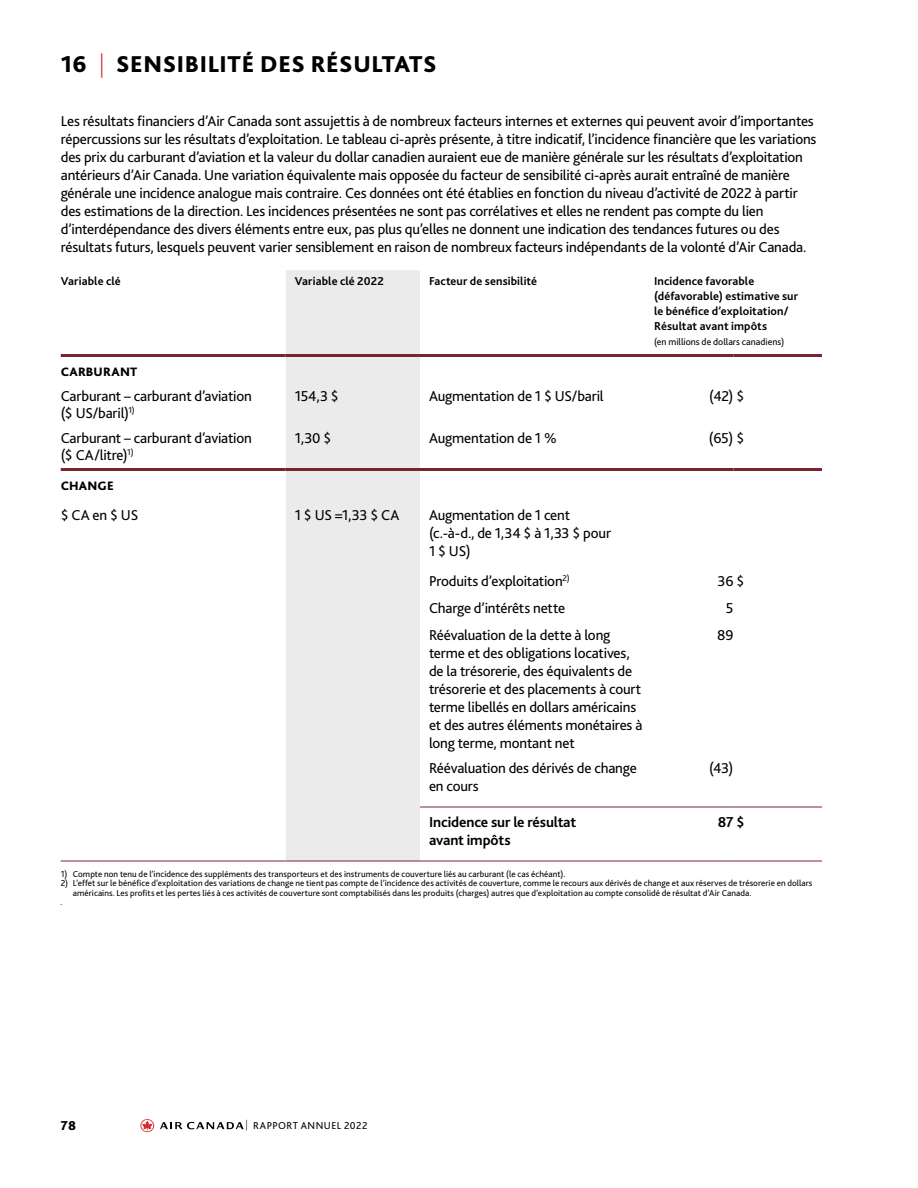
<style>
.page{position:relative;width:918px;height:1188px;background:#fff}
.page>*{position:absolute;margin:0;border:0;box-sizing:border-box;transform-origin:0 0}
.Bliss_16-17__TOC_Min{font:800 24px "Bliss";letter-spacing:.025em;color:#000}
.Bliss_text_10-13__-7{font:15px/18px "Bliss";letter-spacing:-.01em;color:#000}
.Bliss_text_10-13__-7-2{font:700 15px/18px "Bliss";letter-spacing:-.01em;color:#000}
.t1{font:800 13.5px "Bliss";color:#000}
.TABLE_TOP_HEADER_Bli{font:800 12.75px "Bliss";letter-spacing:.015em;color:#000}
.Table_2nd_Header_bli{font:700 12px/15px "Bliss";letter-spacing:.01em;color:#000}
.t2{font:10.5px "Bliss";letter-spacing:.045em;color:#000}
.canadian_dollars{font:9.75px "Bliss";letter-spacing:.005em;color:#000}
.AC_New_Footnotes{font:9px/9.6px "Bliss";letter-spacing:.005em;color:#000}
.AC_New_Footnotes-2{font:italic 9px "Bliss";color:#000}
.s1{font-weight:200;color:#d52a2f}
.s2{font-weight:200}
</style>
<div class="page">
<svg style="left:140px;top:1119px;width:14px;height:14px"></svg>
<svg style="left:160px;top:1122px;width:84px;height:7px"></svg>
<div style="left:286px;top:270px;width:134px;height:591px;background:#ebebec"></div>
<hr style="left:61px;top:468px;width:225px;height:3px;background:#78242f">
<hr style="left:286px;top:468px;width:134px;height:3px;background:#78242f">
<hr style="left:420px;top:468px;width:225px;height:3px;background:#78242f">
<hr style="left:645px;top:468px;width:89px;height:3px;background:#78242f">
<hr style="left:734px;top:468px;width:88px;height:3px;background:#78242f">
<hr style="left:61px;top:354px;width:225px;height:3px;background:#78242f">
<hr style="left:286px;top:354px;width:134px;height:3px;background:#78242f">
<hr style="left:420px;top:354px;width:225px;height:3px;background:#78242f">
<hr style="left:645px;top:354px;width:89px;height:3px;background:#78242f">
<hr style="left:734px;top:354px;width:88px;height:3px;background:#78242f">
<hr style="left:420px;top:807px;width:225px;height:1px;background:#78242f">
<hr style="left:645px;top:807px;width:89px;height:1px;background:#78242f">
<hr style="left:734px;top:807px;width:88px;height:1px;background:#78242f">
<hr style="left:420px;top:861px;width:225px;height:1px;background:#78242f">
<hr style="left:645px;top:861px;width:89px;height:1px;background:#78242f">
<hr style="left:734px;top:861px;width:88px;height:1px;background:#78242f">
<hr style="left:61px;top:861px;width:225px;height:1px;background:#78242f">
<hr style="left:286px;top:861px;width:134px;height:1px;background:#78242f">
<p class="Bliss_16-17__TOC_Min" style="left:61px;top:49px;width:377px">16 <span class="s1">|</span> SENSIBILITÉ DES RÉSULTATS</p>
<p class="Bliss_text_10-13__-7" style="left:61px;top:112px;width:757px">Les résultats financiers d’Air Canada sont assujettis à de nombreux facteurs internes et externes qui peuvent avoir d’importantes répercussions sur les résultats d’exploitation. Le tableau ci-après présente, à titre indicatif, l’incidence financière que les variations des prix du carburant d’aviation et la valeur du dollar canadien auraient eue de manière générale sur les résultats d’exploitation antérieurs d’Air Canada. Une variation équivalente mais opposée du facteur de sensibilité ci-après aurait entraîné de manière générale une incidence analogue mais contraire. Ces données ont été établies en fonction du niveau d’activité de 2022 à partir des estimations de la direction. Les incidences présentées ne sont pas corrélatives et elles ne rendent pas compte du lien d’interdépendance des divers éléments entre eux, pas plus qu’elles ne donnent une indication des tendances futures ou des résultats futurs, lesquels peuvent varier sensiblement en raison de nombreux facteurs indépendants de la volonté d’Air Canada.</p>
<p class="Table_2nd_Header_bli" style="left:61px;top:274px;width:62px">Variable clé</p>
<p class="Table_2nd_Header_bli" style="left:295px;top:274px;width:91px">Variable clé 2022</p>
<p class="Table_2nd_Header_bli" style="left:429px;top:274px;width:110px">Facteur de sensibilité</p>
<p class="Table_2nd_Header_bli" style="left:654px;top:274px;width:146px">Incidence favorable (défavorable) estimative sur le bénéfice d’exploitation/<br>Résultat avant impôts</p>
<p class="canadian_dollars" style="left:654px;top:336px;width:132px">(en millions de dollars canadiens)</p>
<p class="TABLE_TOP_HEADER_Bli" style="left:61px;top:364px;width:78px">CARBURANT</p>
<p class="Bliss_text_10-13__-7" style="left:61px;top:388px;width:193px;line-height:16.5px">Carburant – carburant d’aviation ($ US/baril)<sup>1)</sup></p>
<p class="Bliss_text_10-13__-7" style="left:295px;top:387px;width:46px">154,3 $</p>
<p class="Bliss_text_10-13__-7" style="left:429px;top:387px;width:176px">Augmentation de 1 $ US/baril</p>
<p class="Bliss_text_10-13__-7" style="left:709px;top:387px;width:37px">(42) $</p>
<p class="Bliss_text_10-13__-7" style="left:61px;top:430px;width:193px;line-height:16.5px">Carburant – carburant d’aviation ($ CA/litre)<sup>1)</sup></p>
<p class="Bliss_text_10-13__-7" style="left:295px;top:429px;width:38px">1,30 $</p>
<p class="Bliss_text_10-13__-7" style="left:429px;top:429px;width:129px">Augmentation de 1 %</p>
<p class="Bliss_text_10-13__-7" style="left:709px;top:429px;width:37px">(65) $</p>
<p class="TABLE_TOP_HEADER_Bli" style="left:61px;top:478px;width:55px">CHANGE</p>
<p class="Bliss_text_10-13__-7" style="left:61px;top:506px;width:79px">$CA en$US</p>
<p class="Bliss_text_10-13__-7" style="left:295px;top:506px;width:106px">1 $ US =1,33 $ CA</p>
<p class="Bliss_text_10-13__-7" style="left:429px;top:506px;width:184px">Augmentation de 1 cent (c.-à-d., de 1,34 $ à 1,33 $ pour<br>1$US)</p>
<p class="Bliss_text_10-13__-7" style="left:429px;top:572px;width:142px">Produits d’exploitation<sup>2)</sup></p>
<p class="Bliss_text_10-13__-7" style="left:718px;top:572px;width:28px">36$</p>
<p class="Bliss_text_10-13__-7" style="left:429px;top:599px;width:138px">Charge d’intérêts nette</p>
<p class="Bliss_text_10-13__-7" style="left:726px;top:599px;width:9px">5</p>
<p class="Bliss_text_10-13__-7" style="left:429px;top:626px;width:215px">Réévaluation de la dette à long terme et des obligations locatives, de la trésorerie, des équivalents de trésorerie et des placements à court terme libellés en dollars américains et des autres éléments monétaires à long terme, montant net</p>
<p class="Bliss_text_10-13__-7" style="left:717px;top:626px;width:18px">89</p>
<p class="Bliss_text_10-13__-7" style="left:429px;top:759px;width:209px">Réévaluation des dérivés de change en cours</p>
<p class="Bliss_text_10-13__-7" style="left:709px;top:759px;width:26px">(43)</p>
<p class="Bliss_text_10-13__-7-2" style="left:429px;top:813px;width:149px">Incidence sur le résultat avant impôts</p>
<p class="Bliss_text_10-13__-7-2" style="left:718px;top:813px;width:29px">87$</p>
<p class="AC_New_Footnotes" style="left:61px;top:869px;width:506px">1) Compte non tenu de l’incidence des suppléments des transporteurs et des instruments de couverture liés au carburant (le cas échéant).</p>
<p class="AC_New_Footnotes" style="left:73px;top:879px;width:741px;text-indent:-12px">2) L’effet sur le bénéfice d’exploitation des variations de change ne tient pas compte de l’incidence des activités de couverture, comme le recours aux dérivés de change et aux réserves de trésorerie en dollars américains. Les profits et les pertes liés à ces activités de couverture sont comptabilisés dans les produits (charges) autres que d’exploitation au compte consolidé de résultat d’Air Canada.</p>
<p class="AC_New_Footnotes-2" style="left:61px;top:897px;width:4px">.</p>
<p class="t1" style="left:61px;top:1117px;width:17px">78</p>
<p class="t2" style="left:245px;top:1119px;width:124px"><span class="s2">|</span> RAPPORT ANNUEL 2022</p>
</div>
